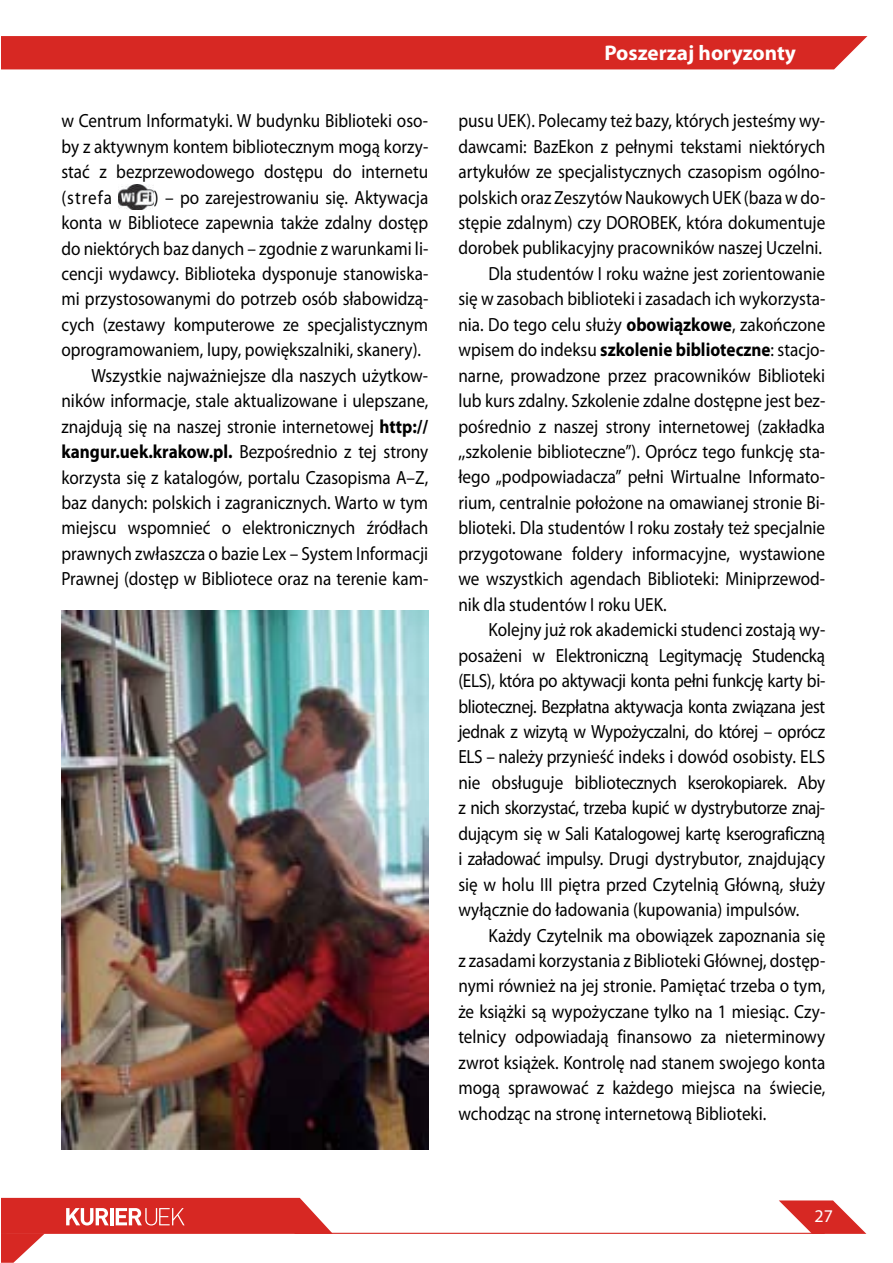
<style>
.page{position:relative;width:893px;height:1263px;background:#fff}
.page>*{position:absolute;margin:0;border:0;box-sizing:border-box;transform-origin:0 0}
.t1{font:700 21.15px "Myriad Pro";color:#fff}
.t2{font:19.05px/25.5px "Myriad Pro";color:#000;text-align:justify;scale:.9 1}
.t3{font:19.05px "Myriad Pro";letter-spacing:-.02em;color:#000;scale:.9 1}
.t4{font:18px "Myriad Pro";color:#fff}
.s1{font-weight:700}
</style>
<div class="page">
<div style="left:1px;top:36px;width:866px;height:33px;background:#d72823"></div>
<img style="left:61px;top:611px;width:367px;height:538px">
<img style="left:118px;top:184px;width:36px;height:26px">
<svg style="left:779px;top:1200px;width:87px;height:34px"></svg>
<hr style="left:294px;top:1233px;width:531px;height:1px;background:#d72823">
<svg style="left:1px;top:1198px;width:332px;height:65px"></svg>
<p class="t2" style="left:61px;top:110px;width:409px">w Centrum Informatyki. W budynku Biblioteki oso&shy;by z aktywnym kontem bibliotecznym mogą korzy&shy;stać z bezprzewodowego dostępu do internetu (strefa</p>
<p class="t2" style="left:154px;top:186px;width:306px">) – po zarejestrowaniu się. Aktywacja</p>
<p class="t2" style="left:61px;top:212px;width:409px">konta w Bibliotece zapewnia także zdalny dostęp</p>
<p class="t2" style="left:61px;top:237px;width:409px">do niektórych baz danych – zgodnie z warunkami li-</p>
<p class="t2" style="left:61px;top:262px;width:409px">cencji wydawcy. Biblioteka dysponuje stanowiska-</p>
<p class="t2" style="left:61px;top:288px;width:409px">mi przystosowanymi do potrzeb osób słabowidzą-</p>
<p class="t2" style="left:61px;top:313px;width:409px">cych (zestawy komputerowe ze specjalistycznym</p>
<p class="t2" style="left:61px;top:339px;width:401px">oprogramowaniem, lupy, powiększalniki, skanery).</p>
<p class="t2" style="left:91px;top:364px;width:376px">Wszystkie najważniejsze dla naszych użytkow-</p>
<p class="t2" style="left:61px;top:390px;width:409px">ników informacje, stale aktualizowane i ulepszane,</p>
<p class="t2" style="left:61px;top:415px;width:409px">znajdują się na naszej stronie internetowej <span class="s1">http://</span></p>
<p class="t2" style="left:61px;top:441px;width:409px"><span class="s1">kangur.uek.krakow.pl.</span> Bezpośrednio z tej strony</p>
<p class="t2" style="left:61px;top:466px;width:409px">korzysta się z katalogów, portalu Czasopisma A–Z,</p>
<p class="t2" style="left:61px;top:491px;width:409px">baz danych: polskich i zagranicznych. Warto w tym</p>
<p class="t2" style="left:61px;top:517px;width:409px">miejscu wspomnieć o elektronicznych źródłach</p>
<p class="t2" style="left:61px;top:542px;width:409px">prawnych zwłaszcza o bazie Lex – System Informacji</p>
<p class="t2" style="left:61px;top:568px;width:409px">Prawnej (dostęp w Bibliotece oraz na terenie kam-</p>
<p class="t1" style="left:604px;top:44px;width:193px">Poszerzaj horyzonty</p>
<p class="t2" style="left:458px;top:110px;width:409px">pusu UEK). Polecamy też bazy, których jesteśmy wy-</p>
<p class="t2" style="left:458px;top:135px;width:409px">dawcami: BazEkon z pełnymi tekstami niektórych</p>
<p class="t2" style="left:458px;top:161px;width:409px">artykułów ze specjalistycznych czasopism ogólno-</p>
<p class="t2" style="left:458px;top:186px;width:409px">polskich oraz Zeszytów Naukowych UEK (baza w do-</p>
<p class="t2" style="left:458px;top:211px;width:409px">stępie zdalnym) czy DOROBEK, która dokumentuje</p>
<p class="t2" style="left:458px;top:237px;width:406px">dorobek publikacyjny pracowników naszej Uczelni.</p>
<p class="t2" style="left:488px;top:262px;width:376px">Dla studentów I roku ważne jest zorientowanie</p>
<p class="t2" style="left:458px;top:288px;width:409px">się w zasobach biblioteki i zasadach ich wykorzysta-</p>
<p class="t2" style="left:458px;top:313px;width:409px">nia. Do tego celu służy <span class="s1">obowiązkowe</span>, zakończone</p>
<p class="t2" style="left:458px;top:339px;width:409px">wpisem do indeksu <span class="s1">szkolenie biblioteczne</span>: stacjo-</p>
<p class="t2" style="left:458px;top:364px;width:409px">narne, prowadzone przez pracowników Biblioteki</p>
<p class="t2" style="left:458px;top:390px;width:409px">lub kurs zdalny. Szkolenie zdalne dostępne jest bez-</p>
<p class="t2" style="left:458px;top:415px;width:409px">pośrednio z naszej strony internetowej (zakładka</p>
<p class="t2" style="left:458px;top:440px;width:409px">,,szkolenie biblioteczne”). Oprócz tego funkcję sta-</p>
<p class="t2" style="left:458px;top:466px;width:409px">łego „podpowiadacza” pełni Wirtualne Informato-</p>
<p class="t2" style="left:458px;top:491px;width:409px">rium, centralnie położone na omawianej stronie Bi-</p>
<p class="t2" style="left:458px;top:517px;width:409px">blioteki. Dla studentów I roku zostały też specjalnie</p>
<p class="t2" style="left:458px;top:542px;width:409px">przygotowane foldery informacyjne, wystawione</p>
<p class="t2" style="left:458px;top:568px;width:409px">we wszystkich agendach Biblioteki: Miniprzewod-</p>
<p class="t2" style="left:458px;top:593px;width:233px">nik dla studentów I roku UEK.</p>
<p class="t2" style="left:488px;top:619px;width:376px">Kolejny już rok akademicki studenci zostają wy-</p>
<p class="t3" style="left:458px;top:648px;width:409px">posażeni w Elektroniczną Legitymację Studencką</p>
<p class="t3" style="left:458px;top:673px;width:409px">(ELS), która po aktywacji konta pełni funkcję karty bi-</p>
<p class="t3" style="left:458px;top:699px;width:409px">bliotecznej. Bezpłatna aktywacja konta związana jest</p>
<p class="t3" style="left:458px;top:724px;width:409px">jednak z wizytą w Wypożyczalni, do której – oprócz</p>
<p class="t2" style="left:458px;top:746px;width:409px">ELS – należy przynieść indeks i dowód osobisty. ELS</p>
<p class="t3" style="left:458px;top:775px;width:409px">nie obsługuje bibliotecznych kserokopiarek. Aby</p>
<p class="t3" style="left:458px;top:801px;width:409px">z nich skorzystać, trzeba kupić w dystrybutorze znaj-</p>
<p class="t3" style="left:458px;top:826px;width:409px">dującym się w Sali Katalogowej kartę kserograficzną</p>
<p class="t2" style="left:458px;top:848px;width:409px">i załadować impulsy. Drugi dystrybutor, znajdujący</p>
<p class="t2" style="left:458px;top:873px;width:409px">się w holu III piętra przed Czytelnią Główną, służy</p>
<p class="t2" style="left:458px;top:899px;width:380px">wyłącznie do ładowania (kupowania) impulsów.</p>
<p class="t2" style="left:488px;top:924px;width:376px">Każdy Czytelnik ma obowiązek zapoznania się</p>
<p class="t2" style="left:458px;top:949px;width:409px">z zasadami korzystania z Biblioteki Głównej, dostęp-</p>
<p class="t2" style="left:458px;top:975px;width:409px">nymi również na jej stronie. Pamiętać trzeba o tym,</p>
<p class="t2" style="left:458px;top:1000px;width:409px">że książki są wypożyczane tylko na 1 miesiąc. Czy-</p>
<p class="t2" style="left:458px;top:1026px;width:409px">telnicy odpowiadają finansowo za nieterminowy</p>
<p class="t2" style="left:458px;top:1051px;width:409px">zwrot książek. Kontrolę nad stanem swojego konta</p>
<p class="t2" style="left:458px;top:1077px;width:409px">mogą sprawować z każdego miejsca na świecie,</p>
<p class="t2" style="left:458px;top:1102px;width:344px">wchodząc na stronę internetową Biblioteki.</p>
<p class="t4" style="left:814px;top:1210px;width:20px">27</p>
</div>
